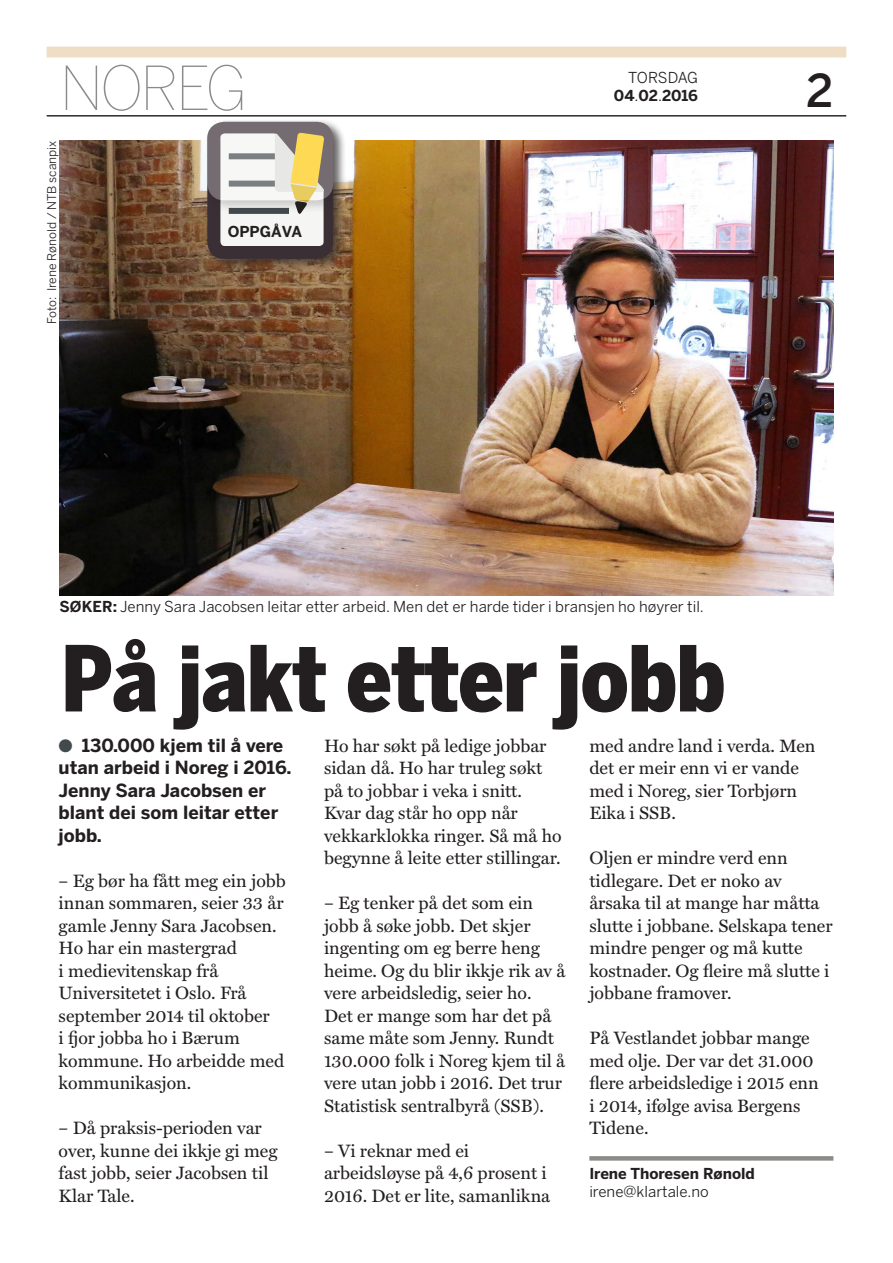
<style>
.page{position:relative;width:893px;height:1263px;background:#fff}
.page>*{position:absolute;margin:0;border:0;box-sizing:border-box;transform-origin:0 0}
.KK-tittel_60{font:900 90px "Benton Sans Cond";letter-spacing:-.01em;color:#231f20}
.t1{font:100 60px "Benton Sans";letter-spacing:-.06em;color:#8b8b8a}
.t2{font:500 45px "Benton Sans";color:#231f20}
.KK-brodtekst_uten_in{font:18px/22.5px "Miller Text";color:#231f20}
.t3{font:700 18px/22.5px "Benton Sans";color:#231f20}
.KK-bildetekst{font:15px "Benton Sans";color:#231f20}
.KK-byline-navn{font:700 15px "Benton Sans";color:#231f20}
.KK-byline-epost{font:15px "Benton Sans";color:#231f20}
.KK-bildetekst-2{font:15px "Benton Sans";letter-spacing:-.025em;color:#231f20}
.KT-fakta-titt{font:700 15px "Benton Sans";color:#231f20}
.KK-foto{font:12px "Benton Sans";color:#231f20}
.s1{font-weight:400}
.s2{font-weight:700}
.s3{color:#434a4d}
</style>
<div class="page">
<hr style="left:47px;top:115px;width:799px;height:1px;background:#231f20">
<div style="left:47px;top:47px;width:799px;height:10px;background:#efddc6"></div>
<img style="left:60px;top:141px;width:773px;height:454px">
<div style="left:589px;top:1156px;width:244px;height:5px;background:#8b8b8a"></div>
<div style="left:204px;top:119px;width:143px;height:153px;background:#231f20;opacity:.65"></div>
<div style="left:207px;top:122px;width:126px;height:137px;background:#3b2f36;border-radius:17px"></div>
<div style="left:220px;top:214px;width:104px;height:32px;background:#f5f5f3"></div>
<div style="left:204px;top:118px;width:143px;height:96px;background:#231f20;opacity:.65"></div>
<svg style="left:207px;top:122px;width:126px;height:78px;background:#c4bca7"></svg>
<p class="t1" style="left:60px;top:53px;width:189px">NOREG</p>
<p class="KK-foto" style="left:45px;top:324px;width:185px;rotate:-90deg">Foto: Irene Rønold / NTB scanpix</p>
<p class="KT-fakta-titt" style="left:228px;top:222px;width:76px">OPPGÅVA</p>
<p class="KK-bildetekst-2" style="left:628px;top:69px;width:71px">TORSDAG</p>
<p class="KK-byline-navn" style="left:614px;top:87px;width:86px">04<span class="s1">.</span>02<span class="s1">.</span>2016</p>
<p class="t2" style="left:806px;top:64px;width:29px">2</p>
<p class="KK-bildetekst" style="left:60px;top:598px;width:646px"><span class="s2">SØKER:</span> Jenny Sara Jacobsen leitar etter arbeid. Men det er harde tider i bransjen ho høyrer til.</p>
<p class="KK-tittel_60" style="left:61px;top:626px;width:666px">På jakt etter jobb</p>
<p class="t3" style="left:59px;top:734px;width:234px"><span class="s3">●</span> 130.000 kjem til å vere utan arbeid i Noreg i 2016.<br>Jenny Sara Jacobsen er blant dei som leitar etter jobb.</p>
<p class="KK-brodtekst_uten_in" style="left:59px;top:870px;width:229px">– Eg bør ha fått meg ein jobb innan sommaren, seier 33 år gamle Jenny Sara Jacobsen.</p>
<p class="KK-brodtekst_uten_in" style="left:59px;top:937px;width:227px">Ho har ein mastergrad<br>i medievitenskap frå<br>Universitetet i Oslo. Frå september 2014 til oktober<br>i fjor jobba ho i Bærum kommune. Ho arbeidde med kommunikasjon.</p>
<p class="KK-brodtekst_uten_in" style="left:59px;top:1117px;width:220px">– Då praksis-perioden var over, kunne dei ikkje gi meg fast jobb, seier Jacobsen til<br>Klar Tale.</p>
<p class="KK-brodtekst_uten_in" style="left:324px;top:735px;width:239px">Ho har søkt på ledige jobbar sidan då. Ho har truleg søkt på to jobbar i veka i snitt.<br>Kvar dag står ho opp når vekkarklokka ringer. Så må ho begynne å leite etter stillingar.</p>
<p class="KK-brodtekst_uten_in" style="left:324px;top:892px;width:243px">– Eg tenker på det som ein jobb å søke jobb. Det skjer ingenting om eg berre heng heime. Og du blir ikkje rik av å vere arbeidsledig, seier ho.</p>
<p class="KK-brodtekst_uten_in" style="left:324px;top:1005px;width:243px">Det er mange som har det på same måte som Jenny. Rundt<br>130.000 folk i Noreg kjem til å vere utan jobb i 2016. Det trur<br>Statistisk sentralbyrå (SSB).</p>
<p class="KK-brodtekst_uten_in" style="left:324px;top:1140px;width:228px">– Vi reknar med ei arbeidsløyse på 4,6 prosent i<br>2016. Det er lite, samanlikna</p>
<p class="KK-brodtekst_uten_in" style="left:589px;top:735px;width:228px">med andre land i verda. Men det er meir enn vi er vande med i Noreg, sier Torbjørn<br>Eika i SSB.</p>
<p class="KK-brodtekst_uten_in" style="left:589px;top:847px;width:245px">Oljen er mindre verd enn tidlegare. Det er noko av årsaka til at mange har måtta slutte i jobbane. Selskapa tener mindre penger og må kutte kostnader. Og fleire må slutte i jobbane framover.</p>
<p class="KK-brodtekst_uten_in" style="left:589px;top:1027px;width:231px">På Vestlandet jobbar mange med olje. Der var det 31.000 flere arbeidsledige i 2015 enn i 2014, ifølge avisa Bergens<br>Tidene.</p>
<p class="KK-byline-navn" style="left:589px;top:1165px;width:167px">Irene Thoresen Rønold</p>
<p class="KK-byline-epost" style="left:589px;top:1183px;width:121px">irene@klartale.no</p>
</div>
